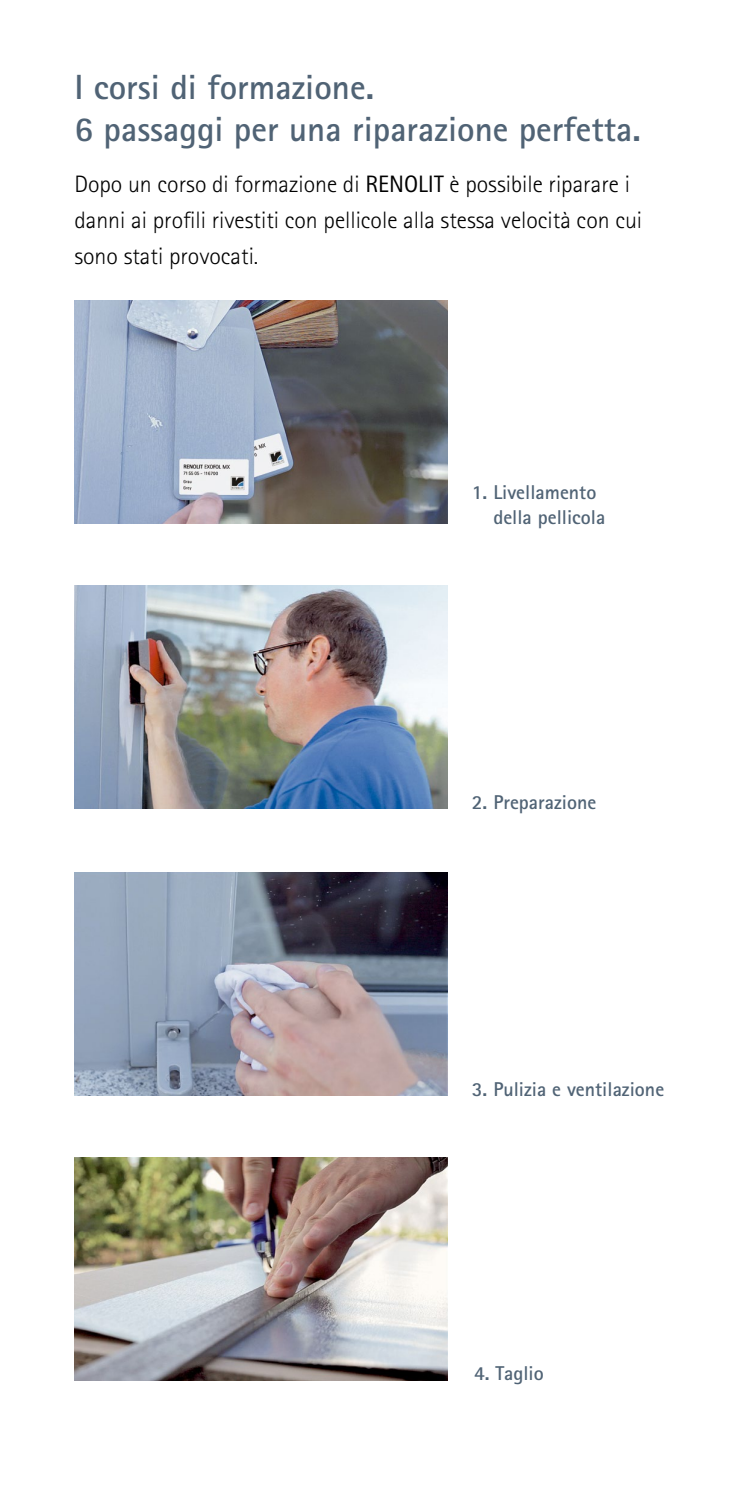
<style>
.page{position:relative;width:745px;height:1489px;background:#fff}
.page>*{position:absolute;margin:0;border:0;box-sizing:border-box;transform-origin:0 0}
.t1{font:700 35px/42.5px "Rotis Sans Serif Pro";color:#506375}
.t2{font:300 23.75px/36.2px "Rotis Sans Serif Pro";color:#000}
.t3{font:700 20px/25px "Rotis Sans Serif Pro";color:#506375}
.s1{font-weight:400}
</style>
<div class="page">
<img style="left:74px;top:300px;width:372px;height:223px">
<img style="left:74px;top:585px;width:372px;height:223px">
<img style="left:74px;top:872px;width:372px;height:223px">
<img style="left:74px;top:1157px;width:372px;height:223px">
<h1 class="t1" style="left:74px;top:65px;width:567px">I corsi di formazione.<br>6 passaggi per una riparazione perfetta.</h1>
<p class="t2" style="left:74px;top:166px;width:569px">Dopo un corso di formazione di <span class="s1">RENOLIT</span> è possibile riparare i danni ai profili rivestiti con pellicole alla stessa velocità con cui sono stati provocati.</p>
<p class="t3" style="left:493px;top:479px;width:113px;text-indent:-21px">1. Livellamento della pellicola</p>
<p class="t3" style="left:471px;top:789px;width:126px">2. Preparazione</p>
<p class="t3" style="left:471px;top:1076px;width:194px">3. Pulizia e ventilazione</p>
<p class="t3" style="left:474px;top:1360px;width:71px">4. Taglio</p>
</div>
